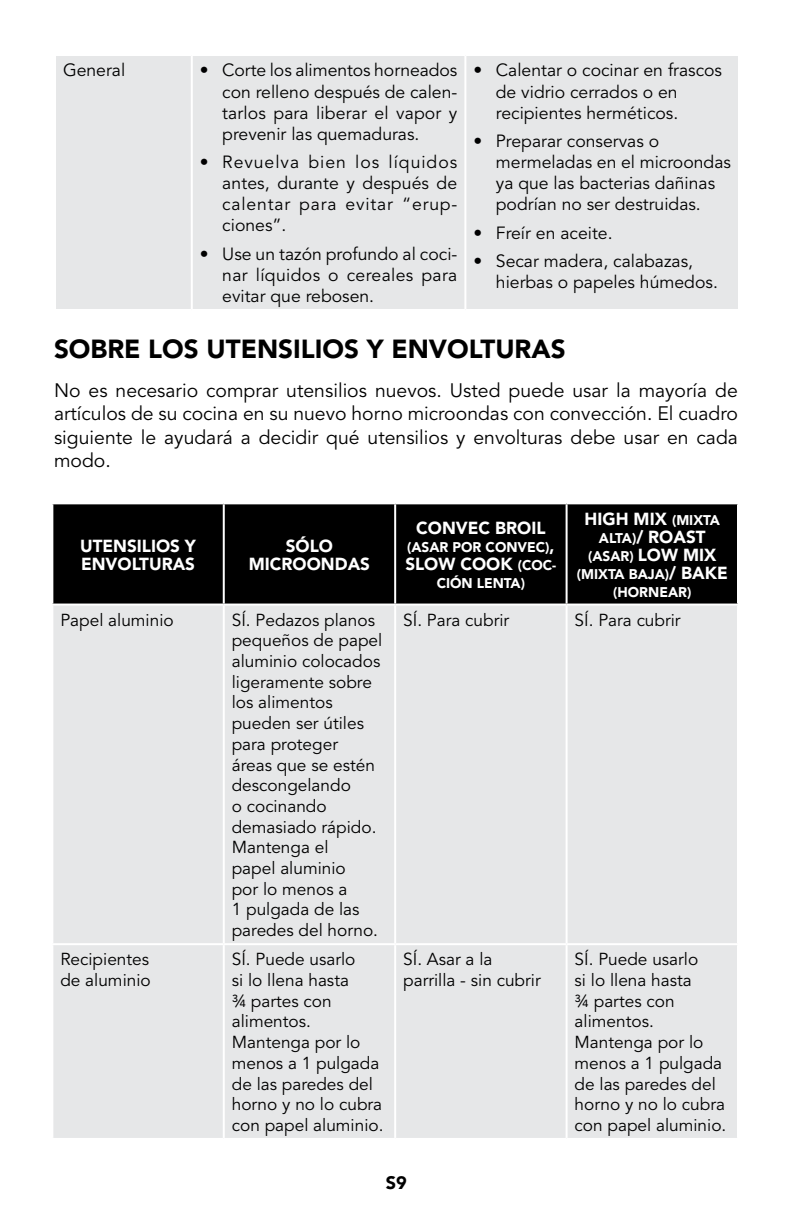
<style>
.page{position:relative;width:792px;height:1224px;background:#fff}
.page>*{position:absolute;margin:0;border:0;box-sizing:border-box;transform-origin:0 0}
.t1{font:900 26px "Avenir";color:#000}
.t2{font:19.4px/23.2px "Avenir";color:#000;text-align:justify}
.t3{font:900 18px "Avenir";color:#000}
.t4{font:17.6px/21.2px "Avenir";color:#000;text-align:justify}
.t5{font:900 17.4px "Avenir";color:#fff}
.t6{font:17.2px/20.8px "Avenir";color:#000}
.t7{font:900 14px/18px "Avenir";color:#fff}
.s1{font-size:17.4px}
.s2{font-size:14px}
</style>
<div class="page">
<div style="left:56px;top:56px;width:682px;height:253px;background:#e6e7e8"></div>
<hr style="left:191px;top:56px;width:2px;height:253px;background:#fff">
<hr style="left:464px;top:56px;width:2px;height:253px;background:#fff">
<div style="left:53px;top:504px;width:684px;height:100px;background:#000"></div>
<div style="left:53px;top:606px;width:684px;height:532px;background:#e6e7e8"></div>
<hr style="left:223px;top:504px;width:2px;height:100px;background:#fff">
<hr style="left:394px;top:504px;width:2px;height:100px;background:#fff">
<hr style="left:566px;top:504px;width:2px;height:100px;background:#fff">
<hr style="left:223px;top:606px;width:2px;height:337px;background:#fff">
<hr style="left:394px;top:606px;width:2px;height:337px;background:#fff">
<hr style="left:566px;top:606px;width:2px;height:337px;background:#fff">
<hr style="left:51px;top:943px;width:173px;height:2px;background:#fff">
<hr style="left:224px;top:943px;width:171px;height:2px;background:#fff">
<hr style="left:223px;top:945px;width:2px;height:193px;background:#fff">
<hr style="left:395px;top:943px;width:172px;height:2px;background:#fff">
<hr style="left:394px;top:945px;width:2px;height:193px;background:#fff">
<hr style="left:567px;top:943px;width:172px;height:2px;background:#fff">
<hr style="left:566px;top:945px;width:2px;height:193px;background:#fff">
<p class="t4" style="left:63px;top:60px;width:64px">General</p>
<p class="t4" style="left:222px;top:60px;width:237px;text-indent:-22px">• Corte los alimentos horneados con relleno después de calen&shy;tarlos para liberar el vapor y prevenir las quemaduras.</p>
<p class="t4" style="left:222px;top:152px;width:237px;text-indent:-22px">• Revuelva bien los líquidos antes, durante y después de calentar para evitar “erup&shy;ciones”.</p>
<p class="t4" style="left:222px;top:244px;width:237px;text-indent:-22px">• Use un tazón profundo al coci&shy;nar líquidos o cereales para evitar que rebosen.</p>
<p class="t4" style="left:496px;top:60px;width:228px;text-align:left;text-indent:-22px">• Calentar o cocinar en frascos de vidrio cerrados o en recipientes herméticos.</p>
<p class="t4" style="left:496px;top:131px;width:237px;text-align:left;text-indent:-22px">• Preparar conservas o mermeladas en el microondas ya que las bacterias dañinas podrían no ser destruidas.</p>
<p class="t4" style="left:473px;top:222px;width:141px">• Freír en aceite.</p>
<p class="t4" style="left:496px;top:251px;width:224px;text-indent:-22px">• Secar madera, calabazas, hierbas o papeles húmedos.</p>
<h1 class="t1" style="left:54px;top:333px;width:35px">SOBR</h1>
<h1 class="t1" style="left:124px;top:333px;width:183px">E LOS UTENSILIO</h1>
<h1 class="t1" style="left:344px;top:333px;width:83px">S Y ENVOLTURA</h1>
<h1 class="t1" style="left:551px;top:333px;width:16px">S</h1>
<p class="t2" style="left:54px;top:379px;width:686px">No es necesario comprar utensilios nuevos. Usted puede usar la mayoría de artículos de su cocina en su nuevo horno microondas con convección. El cuadro siguiente le ayudará a decidir qué utensilios y envolturas debe usar en cada modo.</p>
<p class="t5" style="left:80px;top:535px;width:66px">UTENSILIO</p>
<p class="t5" style="left:170px;top:535px;width:27px">S Y</p>
<p class="t5" style="left:81px;top:553px;width:24px">ENVOLTURA</p>
<p class="t5" style="left:185px;top:553px;width:11px">S</p>
<p class="t5" style="left:286px;top:535px;width:36px">SÓLO</p>
<p class="t5" style="left:249px;top:553px;width:13px">MICROON</p>
<p class="t5" style="left:335px;top:553px;width:37px">DAS</p>
<p class="t5" style="left:416px;top:517px;width:14px">CONV</p>
<p class="t5" style="left:468px;top:517px;width:39px">EC BROIL</p>
<p class="t7" style="left:407px;top:538px;width:56px">(ASAR POR</p>
<p class="t7" style="left:486px;top:538px;width:12px">CONV</p>
<p class="t7" style="left:527px;top:538px;width:29px">EC)<span class="s1">,</span></p>
<p class="t5" style="left:405px;top:553px;width:70px">SLOW COOK</p>
<p class="t7" style="left:518px;top:556px;width:16px">(COC</p>
<p class="t7" style="left:552px;top:556px;width:6px">-</p>
<p class="t7" style="left:437px;top:574px;width:67px">CIÓN LENTA</p>
<p class="t7" style="left:521px;top:574px;width:6px">)</p>
<p class="t5" style="left:585px;top:508px;width:129px">HIGH MIX <span class="s2">(MIXTA</span></p>
<p class="t7" style="left:599px;top:529px;width:10px">ALTA</p>
<p class="t5" style="left:632px;top:526px;width:30px"><span class="s2">)</span>/ ROA</p>
<p class="t5" style="left:686px;top:526px;width:21px">ST</p>
<p class="t7" style="left:577px;top:547px;width:141px;text-indent:11px">(ASAR) <span class="s1">LOW MI X </span>(MIXTA BAJA</p>
<p class="t5" style="left:665px;top:562px;width:29px"><span class="s2">)</span>/ BAK</p>
<p class="t5" style="left:717px;top:562px;width:12px">E</p>
<p class="t7" style="left:613px;top:583px;width:26px">(HORN</p>
<p class="t7" style="left:659px;top:583px;width:34px">EAR)</p>
<p class="t6" style="left:60px;top:610px;width:115px">Papel aluminio</p>
<p class="t6" style="left:232px;top:610px;width:152px">SÍ. Pedazos planos pequeños de papel aluminio colocados ligeramente sobre los alimentos pueden ser útiles para proteger áreas que se estén descongelando<br>o cocinando demasiado rápido.<br>Mantenga el<br>papel aluminio<br>por lo menos a<br>1 pulgada de las paredes del horno.</p>
<p class="t6" style="left:403px;top:610px;width:108px">SÍ. Para cubrir</p>
<p class="t6" style="left:575px;top:610px;width:108px">SÍ. Para cubrir</p>
<p class="t6" style="left:60px;top:949px;width:92px">Recipientes de aluminio</p>
<p class="t6" style="left:232px;top:949px;width:153px">SÍ. Puede usarlo<br>si lo llena hasta<br>¾ partes con alimentos.<br>Mantenga por lo menos a 1 pulgada de las paredes del horno y no lo cubra con papel aluminio.</p>
<p class="t6" style="left:403px;top:949px;width:139px">SÍ. Asar a la parrilla - sin cubrir</p>
<p class="t6" style="left:575px;top:949px;width:153px">SÍ. Puede usarlo<br>si lo llena hasta<br>¾ partes con alimentos.<br>Mantenga por lo menos a 1 pulgada de las paredes del horno y no lo cubra con papel aluminio.</p>
<p class="t3" style="left:386px;top:1171px;width:22px">S9</p>
</div>
